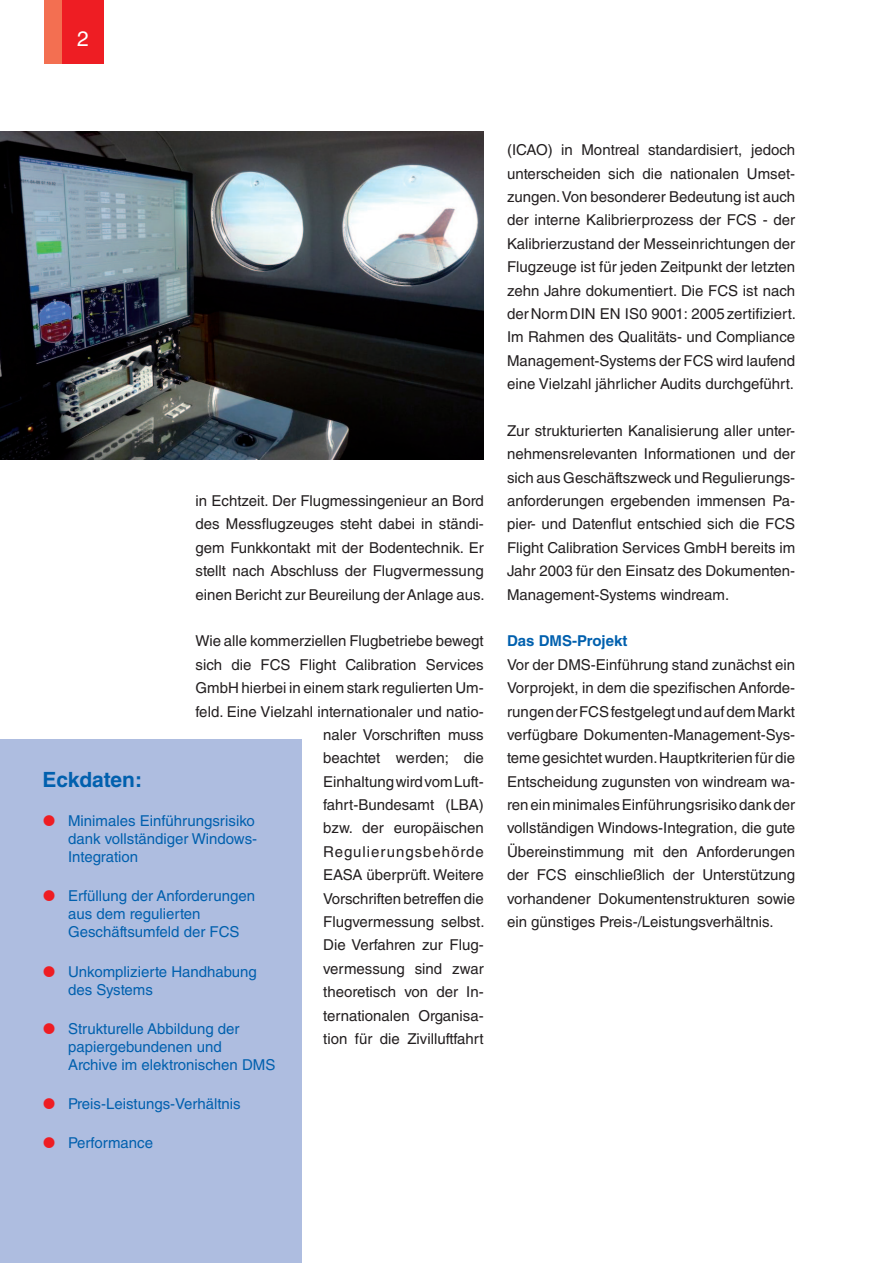
<style>
.page{position:relative;width:893px;height:1263px;background:#fff}
.page>*{position:absolute;margin:0;border:0;box-sizing:border-box;transform-origin:0 0}
.t1{font:700 21px "Helvetica LT Std";color:#0160ae}
.t2{font:21px "Helvetica LT Std";color:#fff}
.t3{font:15px/23.4px "Helvetica LT Std";color:#231f20;text-align:justify}
.t4{font:15px/18px "Helvetica LT Std";color:#0160ae}
.t5{font:700 15px "Helvetica LT Std";color:#0160ae}
</style>
<div class="page">
<div style="left:62px;top:0;width:42px;height:64px;background:#ee1d23"></div>
<div style="left:45px;top:0;width:17px;height:64px;background:#f36f51"></div>
<div style="left:0;top:740px;width:302px;height:523px;background:#aebde0"></div>
<img style="left:0;top:132px;width:484px;height:327px">
<h1 class="t2" style="left:77px;top:26px;width:13px">2</h1>
<p class="t3" style="left:196px;top:489px;width:290px">in Echtzeit. Der Flugmessingenieur an Bord des Messflugzeuges steht dabei in ständi&shy;gem Funkkontakt mit der Bodentechnik. Er stellt nach Abschluss der Flugvermessung einen Bericht zur Beureilung der Anlage aus.</p>
<p class="t3" style="left:196px;top:629px;width:290px;text-align:right">Wie alle kommerziellen Flugbetriebe bewegt sich die FCS Flight Calibration Services<br>GmbH hierbei in einem stark regulierten Um&shy;feld. Eine Vielzahl internationaler und natio&shy;naler Vorschriften muss<br>beachtet werden; die<br>Einhaltung wird vom Luft-<br>fahrt-Bundesamt (LBA)<br>bzw. der europäischen<br>Regulierungsbehörde<br>EASA überprüft. Weitere<br>Vorschriften betreffen die<br>Flugvermessung selbst.<br>Die Verfahren zur Flug-<br>vermessung sind zwar<br>theoretisch von der In-<br>ternationalen Organisa-<br>tion für die Zivilluftfahrt</p>
<h1 class="t1" style="left:43px;top:766px;width:101px">Eckdaten:</h1>
<p class="t4" style="left:68px;top:812px;width:191px">Minimales Einführungsrisiko dank vollständiger Windows-<br>Integration</p>
<p class="t4" style="left:68px;top:887px;width:189px">Erfüllung der Anforderungen aus dem regulierten<br>Geschäftsumfeld der FCS</p>
<p class="t4" style="left:68px;top:962px;width:190px">Unkomplizierte Handhabung des Systems</p>
<p class="t4" style="left:68px;top:1019px;width:209px">Strukturelle Abbildung der papiergebundenen und<br>Archive im elektronischen DMS</p>
<p class="t4" style="left:68px;top:1095px;width:174px">Preis-Leistungs-Verhältnis</p>
<p class="t4" style="left:68px;top:1134px;width:87px">Performance</p>
<p class="t3" style="left:507px;top:138px;width:290px">(ICAO) in Montreal standardisiert, jedoch unterscheiden sich die nationalen Umset&shy;zungen. Von besonderer Bedeutung ist auch der interne Kalibrierprozess der FCS - der Kalibrierzustand der Messeinrichtungen der Flugzeuge ist für jeden Zeitpunkt der letzten zehn Jahre dokumentiert. Die FCS ist nach der Norm DIN EN IS0 9001: 2005 zertifiziert.<br>Im Rahmen des Qualitäts- und Compliance Management-Systems der FCS wird laufend eine Vielzahl jährlicher Audits durchgeführt.</p>
<p class="t3" style="left:507px;top:419px;width:290px">Zur strukturierten Kanalisierung aller unter&shy;nehmensrelevanten Informationen und der sich aus Geschäftszweck und Regulierungs&shy;anforderungen ergebenden immensen Pa&shy;pier- und Datenflut entschied sich die FCS Flight Calibration Services GmbH bereits im Jahr 2003 für den Einsatz des Dokumenten-Management-Systems windream.</p>
<p class="t5" style="left:507px;top:632px;width:122px">Das DMS-Projekt</p>
<p class="t3" style="left:507px;top:653px;width:290px">Vor der DMS-Einführung stand zunächst ein Vorprojekt, in dem die spezifischen Anforde&shy;rungen der FCS festgelegt und auf dem Markt verfügbare Dokumenten-Management-Sys&shy;teme gesichtet wurden. Hauptkriterien für die Entscheidung zugunsten von windream wa&shy;ren ein minimales Einführungsrisiko dank der vollständigen Windows-Integration, die gute Übereinstimmung mit den Anforderungen der FCS einschließlich der Unterstützung vorhandener Dokumentenstrukturen sowie ein günstiges Preis-/Leistungsverhältnis.</p>
</div>
